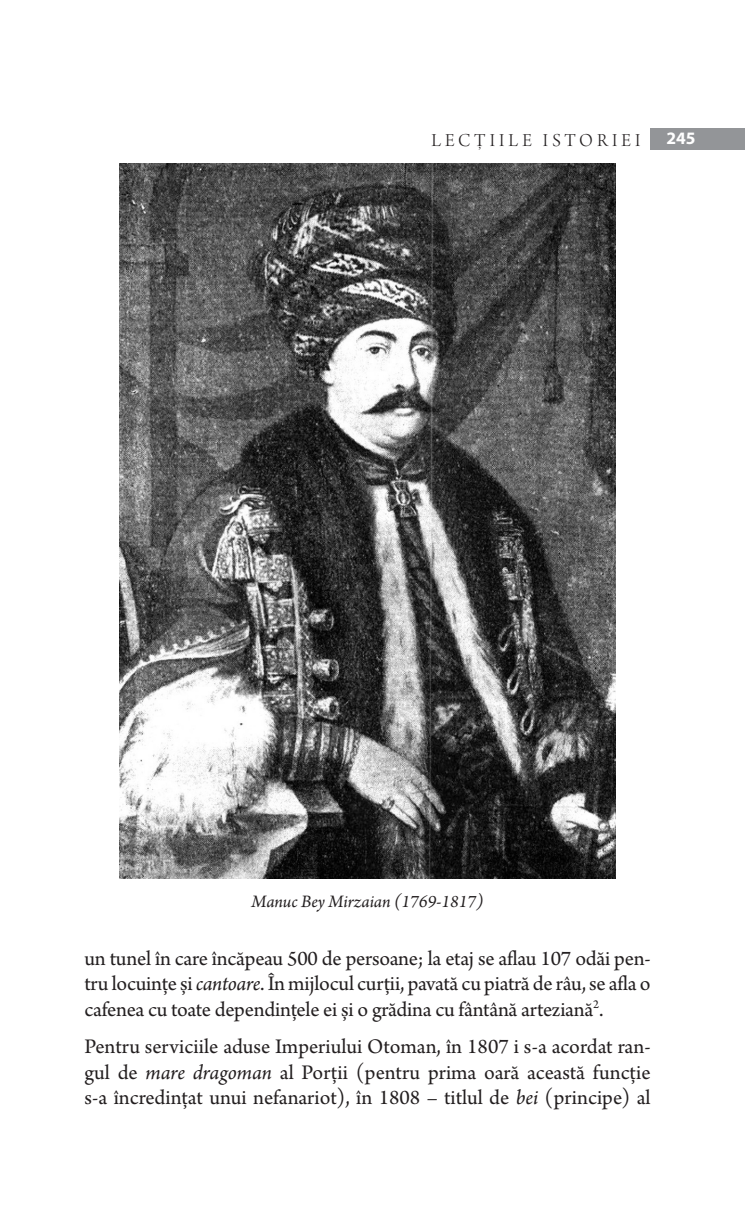
<style>
.page{position:relative;width:745px;height:1231px;background:#fff}
.page>*{position:absolute;margin:0;border:0;box-sizing:border-box;transform-origin:0 0}
.t1{font:21.88px/25.4px "Arno Pro";letter-spacing:-.005em;color:#231f20;text-align:justify}
.t2{font:19.25px "Arno Pro Light Display";letter-spacing:.21em;color:#231f20}
.Foto{font:italic 18.38px "Arno Pro";color:#231f20}
.t3{font:700 17.5px "Myriad Pro";color:#fff}
.s1{font-style:italic}
</style>
<div class="page">
<div style="left:650px;top:128px;width:94px;height:22px;background:#939598"></div>
<img style="left:119px;top:164px;width:496px;height:714px">
<p class="t2" style="left:431px;top:130px;width:210px">LECȚIILE ISTORIEI</p>
<p class="t3" style="left:666px;top:127px;width:31px">245</p>
<p class="Foto" style="left:251px;top:890px;width:233px">Manuc Bey Mirzaian (1769-1817)</p>
<p class="t1" style="left:84px;top:946px;width:567px">un tunel în care încăpeau 500 de persoane; la etaj se aflau 107 odăi pen&shy;tru locuințe și <span class="s1">cantoare</span>. În mijlocul curții, pavată cu piatră de râu, se afla o cafenea cu toate dependințele ei și o grădina cu fântână arteziană<sup>2</sup>.</p>
<p class="t1" style="left:84px;top:1035px;width:567px">Pentru serviciile aduse Imperiului Otoman, în 1807 i s-a acordat ran&shy;gul de <span class="s1">mare dragoman</span> al Porții (pentru prima oară această funcție s-a încredințat unui nefanariot), în 1808 – titlul de <span class="s1">bei</span> (principe) al</p>
</div>
